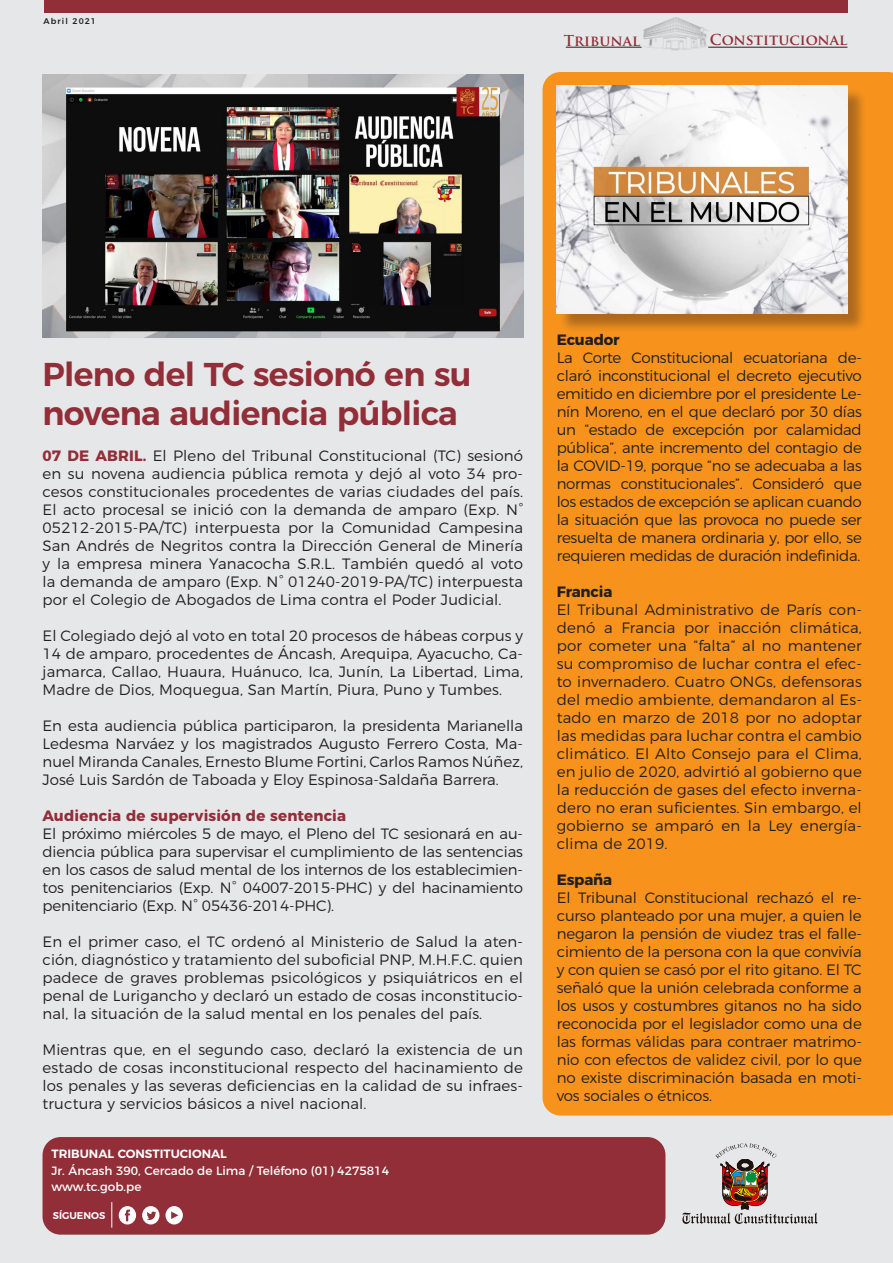
<style>
.page{position:relative;width:893px;height:1263px;background:#e6e7e9}
.page>*{position:absolute;margin:0;border:0;box-sizing:border-box;transform-origin:0 0}
.t1{font:600 33px/39px "Montserrat";letter-spacing:-.02em;color:#912e38}
.t2{font:300 15px/18px "Montserrat";letter-spacing:.01em;color:#231f20;text-align:justify}
.t3{font:700 15px "Montserrat";letter-spacing:.01em;color:#912e38}
.t4{font:700 15px "Montserrat";letter-spacing:-.01em;color:#231f20}
.t5{font:700 14.7px "Trajan Pro";color:#912e38}
.t6{font:12px "Montserrat";color:#fff}
.t7{font:600 12px "Montserrat";color:#fff}
.t8{font:600 9.75px "Montserrat";color:#fff}
.t9{font:500 8.25px "Montserrat";letter-spacing:.13em;color:#231f20}
.s1{font-weight:700;color:#912e38}
</style>
<div class="page">
<svg style="left:682px;top:1143px;width:136px;height:81px"></svg>
<div style="left:43px;top:1137px;width:622px;height:97px;background:#912e38;border-radius:18px"></div>
<div style="left:542px;top:72px;width:351px;height:1043px;background:#f7931d"></div>
<div style="left:44px;top:0;width:803px;height:13px;background:#912e38"></div>
<div style="left:142px;top:1206px;width:17px;height:18px;background:#fff;border-radius:50%"></div>
<div style="left:119px;top:1206px;width:17px;height:18px;background:#fff;border-radius:50%"></div>
<div style="left:165px;top:1206px;width:18px;height:18px;background:#fff;border-radius:50%"></div>
<svg style="left:111px;top:1202px;width:1px;height:26px"></svg>
<img style="left:643px;top:17px;width:66px;height:34px">
<hr style="left:708px;top:47px;width:139px;height:1px;background:#231f20">
<hr style="left:566px;top:47px;width:76px;height:1px;background:#231f20">
<svg style="left:147px;top:1211px;width:9px;height:9px"></svg>
<svg style="left:125px;top:1209px;width:5px;height:12px"></svg>
<svg style="left:171px;top:1211px;width:7px;height:8px"></svg>
<img style="left:43px;top:74px;width:480px;height:264px">
<div style="left:559px;top:87px;width:308px;height:246px;background:#231f20;opacity:.35"></div>
<img style="left:557px;top:85px;width:290px;height:229px">
<p class="t9" style="left:44px;top:15px;width:54px">Abril 2021</p>
<p class="t5" style="left:564px;top:31px;width:78px">Tribunal</p>
<p class="t5" style="left:710px;top:31px;width:139px">Constitucional</p>
<p class="t1" style="left:43px;top:352px;width:431px">Pleno del TC sesionó en su novena audiencia pública</p>
<p class="t2" style="left:43px;top:445px;width:482px"><span class="s1">07 DE ABRIL.</span> El Pleno del Tribunal Constitucional (TC) sesionó en su novena audiencia pública remota y dejó al voto 34 pro&shy;cesos constitucionales procedentes de varias ciudades del país.<br>El acto procesal se inició con la demanda de amparo (Exp. N° 05212-2015-PA/TC) interpuesta por la Comunidad Campesina San Andrés de Negritos contra la Dirección General de Minería y la empresa minera Yanacocha S.R.L. También quedó al voto la demanda de amparo (Exp. N° 01240-2019-PA/TC) interpuesta por el Colegio de Abogados de Lima contra el Poder Judicial.</p>
<p class="t2" style="left:43px;top:625px;width:482px">El Colegiado dejó al voto en total 20 procesos de hábeas corpus y 14 de amparo, procedentes de Áncash, Arequipa, Ayacucho, Ca&shy;jamarca, Callao, Huaura, Huánuco, Ica, Junín, La Libertad, Lima, Madre de Dios, Moquegua, San Martín, Piura, Puno y Tumbes.</p>
<p class="t2" style="left:43px;top:715px;width:482px">En esta audiencia pública participaron, la presidenta Marianella Ledesma Narváez y los magistrados Augusto Ferrero Costa, Ma&shy;nuel Miranda Canales, Ernesto Blume Fortini, Carlos Ramos Núñez, José Luis Sardón de Taboada y Eloy Espinosa-Saldaña Barrera.</p>
<p class="t3" style="left:43px;top:803px;width:305px">Audiencia de supervisión de sentencia</p>
<p class="t2" style="left:43px;top:823px;width:482px">El próximo miércoles 5 de mayo, el Pleno del TC sesionará en au&shy;diencia pública para supervisar el cumplimiento de las sentencias en los casos de salud mental de los internos de los establecimien&shy;tos penitenciarios (Exp. N° 04007-2015-PHC) y del hacinamiento penitenciario (Exp. N° 05436-2014-PHC).</p>
<p class="t2" style="left:43px;top:931px;width:482px">En el primer caso, el TC ordenó al Ministerio de Salud la aten&shy;ción, diagnóstico y tratamiento del suboficial PNP, M.H.F.C. quien padece de graves problemas psicológicos y psiquiátricos en el penal de Lurigancho y declaró un estado de cosas inconstitucio&shy;nal, la situación de la salud mental en los penales del país.</p>
<p class="t2" style="left:43px;top:1039px;width:482px">Mientras que, en el segundo caso, declaró la existencia de un estado de cosas inconstitucional respecto del hacinamiento de los penales y las severas deficiencias en la calidad de su infraes&shy;tructura y servicios básicos a nivel nacional.</p>
<p class="t7" style="left:52px;top:1144px;width:177px">TRIBUNAL CONSTITUCIONAL</p>
<p class="t6" style="left:52px;top:1161px;width:339px">Jr. Áncash 390, Cercado de Lima / Teléfono (01) 4275814</p>
<p class="t6" style="left:52px;top:1177px;width:91px">www.tc.gob.pe</p>
<p class="t8" style="left:53px;top:1207px;width:54px">SÍGUENOS</p>
<p class="t4" style="left:557px;top:327px;width:64px">Ecuador</p>
<p class="t2" style="left:557px;top:348px;width:307px">La Corte Constitucional ecuatoriana de&shy;claró inconstitucional el decreto ejecutivo emitido en diciembre por el presidente Le&shy;nín Moreno, en el que declaró por 30 días un “estado de excepción por calamidad pública”, ante incremento del contagio de la COVID-19, porque “no se adecuaba a las normas constitucionales”. Consideró que los estados de excepción se aplican cuando la situación que las provoca no puede ser resuelta de manera ordinaria y, por ello, se requieren medidas de duración indefinida.</p>
<p class="t4" style="left:557px;top:579px;width:57px">Francia</p>
<p class="t2" style="left:557px;top:600px;width:307px">El Tribunal Administrativo de París con&shy;denó a Francia por inacción climática, por cometer una “falta” al no mantener su compromiso de luchar contra el efec&shy;to invernadero. Cuatro ONGs, defensoras del medio ambiente, demandaron al Es&shy;tado en marzo de 2018 por no adoptar las medidas para luchar contra el cambio climático. El Alto Consejo para el Clima, en julio de 2020, advirtió al gobierno que la reducción de gases del efecto inverna&shy;dero no eran suficientes. Sin embargo, el gobierno se amparó en la Ley energía&shy;clima de 2019.</p>
<p class="t4" style="left:557px;top:867px;width:57px">España</p>
<p class="t2" style="left:557px;top:888px;width:307px">El Tribunal Constitucional rechazó el re&shy;curso planteado por una mujer, a quien le negaron la pensión de viudez tras el falle&shy;cimiento de la persona con la que convivía y con quien se casó por el rito gitano. El TC señaló que la unión celebrada conforme a los usos y costumbres gitanos no ha sido reconocida por el legislador como una de las formas válidas para contraer matrimo&shy;nio con efectos de validez civil, por lo que no existe discriminación basada en moti&shy;vos sociales o étnicos.</p>
</div>
